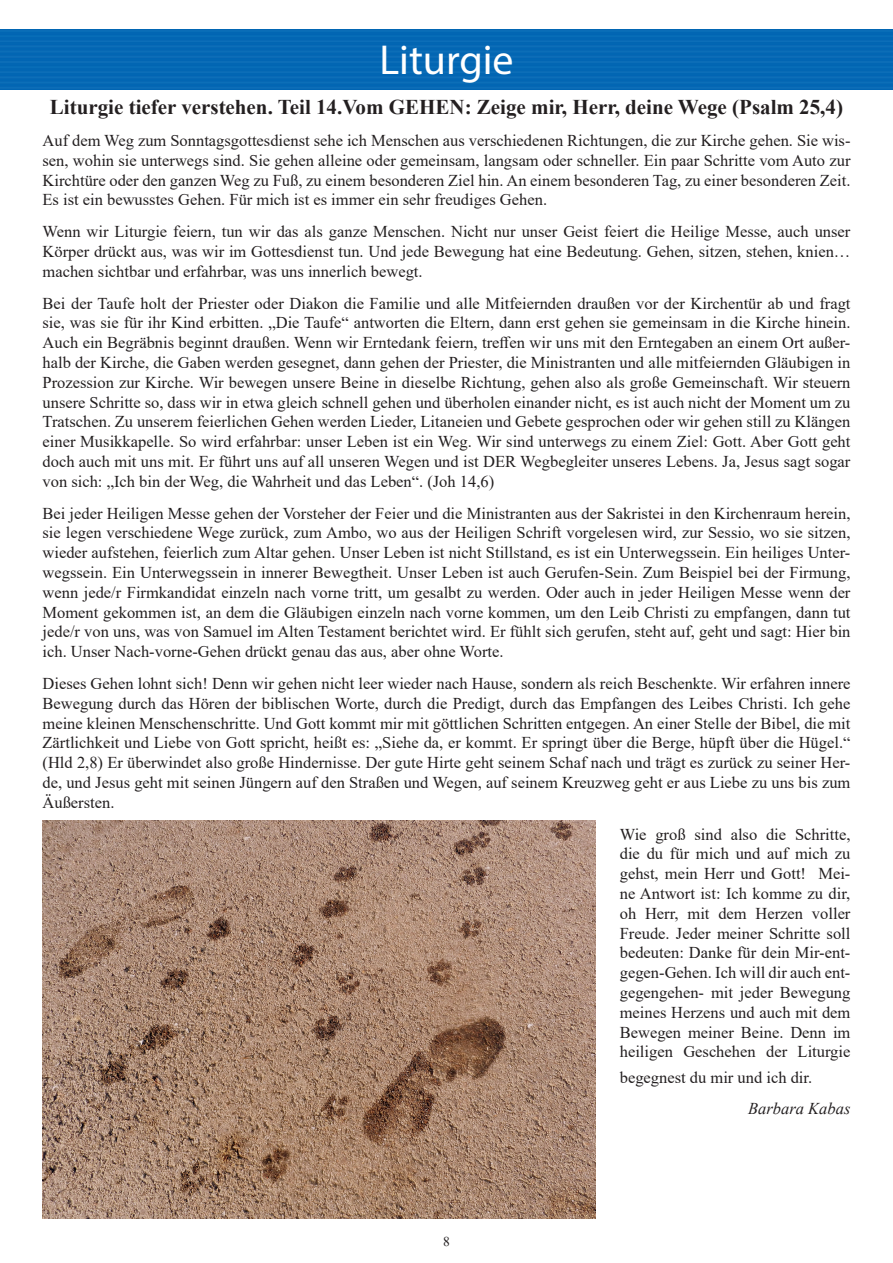
<style>
.page{position:relative;width:893px;height:1263px;background:#fff}
.page>*{position:absolute;margin:0;border:0;box-sizing:border-box;transform-origin:0 0}
.t1{font:42px "Myriad Pro";color:#fff}
.t2{font:700 21px "Times New Roman";color:#231f20}
.t3{font:16.5px/19.8px "Times New Roman";color:#231f20;text-align:justify}
.t4{font:italic 16.5px "Times New Roman";color:#231f20}
.t5{font:13.5px "Times New Roman";color:#231f20}
</style>
<div class="page">
<div style="left:0;top:30px;width:893px;height:59px;background:#0566b3"></div>
<img style="left:43px;top:821px;width:552px;height:397px">
<h1 class="t1" style="left:379px;top:34px;width:136px">Liturgie</h1>
<p class="t2" style="left:50px;top:92px;width:795px">Liturgie tiefer verstehen. Teil 14.Vom GEHEN: Zeige mir, Herr, deine Wege (Psalm 25,4)</p>
<p class="t3" style="left:43px;top:130px;width:809px">Auf dem Weg zum Sonntagsgottesdienst sehe ich Menschen aus verschiedenen Richtungen, die zur Kirche gehen. Sie wis&shy;sen, wohin sie unterwegs sind. Sie gehen alleine oder gemeinsam, langsam oder schneller. Ein paar Schritte vom Auto zur Kirchtüre oder den ganzen Weg zu Fuß, zu einem besonderen Ziel hin. An einem besonderen Tag, zu einer besonderen Zeit.<br>Es ist ein bewusstes Gehen. Für mich ist es immer ein sehr freudiges Gehen.</p>
<p class="t3" style="left:43px;top:221px;width:809px">Wenn wir Liturgie feiern, tun wir das als ganze Menschen. Nicht nur unser Geist feiert die Heilige Messe, auch unser Körper drückt aus, was wir im Gottesdienst tun. Und jede Bewegung hat eine Bedeutung. Gehen, sitzen, stehen, knien… machen sichtbar und erfahrbar, was uns innerlich bewegt.</p>
<p class="t3" style="left:43px;top:293px;width:809px">Bei der Taufe holt der Priester oder Diakon die Familie und alle Mitfeiernden draußen vor der Kirchentür ab und fragt sie, was sie für ihr Kind erbitten. „Die Taufe“ antworten die Eltern, dann erst gehen sie gemeinsam in die Kirche hinein.<br>Auch ein Begräbnis beginnt draußen. Wenn wir Erntedank feiern, treffen wir uns mit den Erntegaben an einem Ort außer&shy;halb der Kirche, die Gaben werden gesegnet, dann gehen der Priester, die Ministranten und alle mitfeiernden Gläubigen in Prozession zur Kirche. Wir bewegen unsere Beine in dieselbe Richtung, gehen also als große Gemeinschaft. Wir steuern unsere Schritte so, dass wir in etwa gleich schnell gehen und überholen einander nicht, es ist auch nicht der Moment um zu Tratschen. Zu unserem feierlichen Gehen werden Lieder, Litaneien und Gebete gesprochen oder wir gehen still zu Klängen einer Musikkapelle. So wird erfahrbar: unser Leben ist ein Weg. Wir sind unterwegs zu einem Ziel: Gott. Aber Gott geht doch auch mit uns mit. Er führt uns auf all unseren Wegen und ist DER Wegbegleiter unseres Lebens. Ja, Jesus sagt sogar von sich: „Ich bin der Weg, die Wahrheit und das Leben“. (Joh 14,6)</p>
<p class="t3" style="left:43px;top:503px;width:809px">Bei jeder Heiligen Messe gehen der Vorsteher der Feier und die Ministranten aus der Sakristei in den Kirchenraum herein, sie legen verschiedene Wege zurück, zum Ambo, wo aus der Heiligen Schrift vorgelesen wird, zur Sessio, wo sie sitzen, wieder aufstehen, feierlich zum Altar gehen. Unser Leben ist nicht Stillstand, es ist ein Unterwegssein. Ein heiliges Unter&shy;wegssein. Ein Unterwegssein in innerer Bewegtheit. Unser Leben ist auch Gerufen-Sein. Zum Beispiel bei der Firmung, wenn jede/r Firmkandidat einzeln nach vorne tritt, um gesalbt zu werden. Oder auch in jeder Heiligen Messe wenn der Moment gekommen ist, an dem die Gläubigen einzeln nach vorne kommen, um den Leib Christi zu empfangen, dann tut jede/r von uns, was von Samuel im Alten Testament berichtet wird. Er fühlt sich gerufen, steht auf, geht und sagt: Hier bin ich. Unser Nach-vorne-Gehen drückt genau das aus, aber ohne Worte.</p>
<p class="t3" style="left:43px;top:673px;width:809px">Dieses Gehen lohnt sich! Denn wir gehen nicht leer wieder nach Hause, sondern als reich Beschenkte. Wir erfahren innere Bewegung durch das Hören der biblischen Worte, durch die Predigt, durch das Empfangen des Leibes Christi. Ich gehe meine kleinen Menschenschritte. Und Gott kommt mir mit göttlichen Schritten entgegen. An einer Stelle der Bibel, die mit Zärtlichkeit und Liebe von Gott spricht, heißt es: „Siehe da, er kommt. Er springt über die Berge, hüpft über die Hügel.“ (Hld 2,8) Er überwindet also große Hindernisse. Der gute Hirte geht seinem Schaf nach und trägt es zurück zu seiner Her&shy;de, und Jesus geht mit seinen Jüngern auf den Straßen und Wegen, auf seinem Kreuzweg geht er aus Liebe zu uns bis zum Äußersten.</p>
<p class="t3" style="left:620px;top:824px;width:232px">Wie groß sind also die Schritte, die du für mich und auf mich zu gehst, mein Herr und Gott! Mei&shy;ne Antwort ist: Ich komme zu dir, oh Herr, mit dem Herzen voller Freude. Jeder meiner Schritte soll bedeuten: Danke für dein Mir-ent&shy;gegen-Gehen. Ich will dir auch ent&shy;gegengehen- mit jeder Bewegung meines Herzens und auch mit dem Bewegen meiner Beine. Denn im heiligen Geschehen der Liturgie</p>
<p class="t3" style="left:620px;top:1067px;width:194px">begegnest du mir und ich dir.</p>
<p class="t4" style="left:748px;top:1097px;width:104px">Barbara Kabas</p>
<p class="t5" style="left:443px;top:1232px;width:8px">8</p>
</div>
